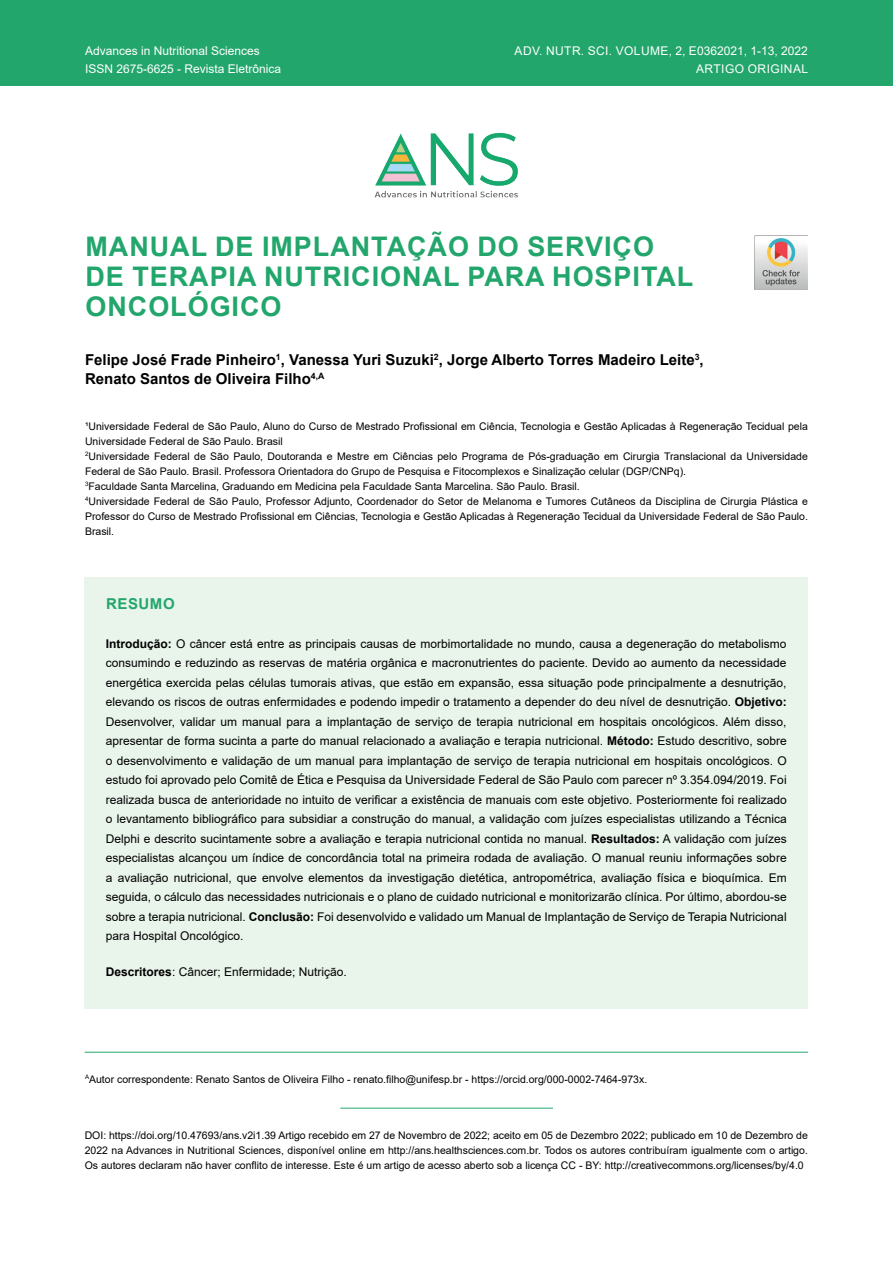
<style>
.page{position:relative;width:893px;height:1263px;background:#fff}
.page>*{position:absolute;margin:0;border:0;box-sizing:border-box;transform-origin:0 0}
.t1{font:700 27px/30px "Arial";letter-spacing:.035em;color:#22a66c}
.t2{font:700 15px/19.5px "Arial";color:#000}
.t3{font:700 15px "Arial";letter-spacing:.035em;color:#22a66c}
.t4{font:12px/19.5px "Arial";color:#000;text-align:justify}
.t5{font:12px/18px "Arial";color:#fff}
.t6{font:12px/18px "Arial";letter-spacing:.035em;color:#fff;text-align:right}
.t7{font:10.5px/15px "Arial";color:#000}
.s1{font-weight:700}
</style>
<div class="page">
<div style="left:0;top:0;width:893px;height:85px;background:#22a66c"></div>
<img style="left:374px;top:133px;width:144px;height:65px">
<div style="left:85px;top:577px;width:723px;height:431px;background:#e9f4eb"></div>
<hr style="left:85px;top:1052px;width:723px;height:1px;background:#22a66c">
<hr style="left:340px;top:1108px;width:213px;height:1px;background:#22a66c">
<img style="left:754px;top:236px;width:53px;height:53px">
<p class="t5" style="left:85px;top:42px;width:198px">Advances in Nutritional Sciences<br>ISSN 2675-6625 - Revista Eletrônica</p>
<p class="t6" style="left:515px;top:42px;width:295px">ADV. NUTR. SCI. VOLUME, 2, E0362021, 1-13, 2022<br>ARTIGO ORIGINAL</p>
<h1 class="t1" style="left:86px;top:232px;width:609px">MANUAL DE IMPLANTAÇÃO DO SERVIÇO<br>DE TERAPIA NUTRICIONAL PARA HOSPITAL<br>ONCOLÓGICO</h1>
<p class="t2" style="left:85px;top:350px;width:620px">Felipe José Frade Pinheiro<sup>1</sup>, Vanessa Yuri Suzuki<sup>2</sup>, Jorge Alberto Torres Madeiro Leite<sup>3</sup>,<br>Renato Santos de Oliveira Filho<sup>4,A</sup></p>
<p class="t7" style="left:85px;top:418px;width:724px">¹Universidade Federal de São Paulo, Aluno do Curso de Mestrado Profissional em Ciência, Tecnologia e Gestão Aplicadas à Regeneração Tecidual pela Universidade Federal de São Paulo. Brasil<br><sup>2</sup>Universidade Federal de São Paulo, Doutoranda e Mestre em Ciências pelo Programa de Pós-graduação em Cirurgia Translacional da Universidade Federal de São Paulo. Brasil. Professora Orientadora do Grupo de Pesquisa e Fitocomplexos e Sinalização celular (DGP/CNPq).<br><sup>3</sup>Faculdade Santa Marcelina, Graduando em Medicina pela Faculdade Santa Marcelina. São Paulo. Brasil.<br><sup>4</sup>Universidade Federal de São Paulo, Professor Adjunto, Coordenador do Setor de Melanoma e Tumores Cutâneos da Disciplina de Cirurgia Plástica e Professor do Curso de Mestrado Profissional em Ciências, Tecnologia e Gestão Aplicadas à Regeneração Tecidual da Universidade Federal de São Paulo.<br>Brasil.</p>
<p class="t3" style="left:106px;top:593px;width:70px">RESUMO</p>
<p class="t4" style="left:106px;top:634px;width:682px"><span class="s1">Introdução:</span> O câncer está entre as principais causas de morbimortalidade no mundo, causa a degeneração do metabolismo consumindo e reduzindo as reservas de matéria orgânica e macronutrientes do paciente. Devido ao aumento da necessidade energética exercida pelas células tumorais ativas, que estão em expansão, essa situação pode principalmente a desnutrição, elevando os riscos de outras enfermidades e podendo impedir o tratamento a depender do deu nível de desnutrição. <span class="s1">Objetivo:<br></span>Desenvolver, validar um manual para a implantação de serviço de terapia nutricional em hospitais oncológicos. Além disso, apresentar de forma sucinta a parte do manual relacionado a avaliação e terapia nutricional. <span class="s1">Método:</span> Estudo descritivo, sobre o desenvolvimento e validação de um manual para implantação de serviço de terapia nutricional em hospitais oncológicos. O estudo foi aprovado pelo Comitê de Ética e Pesquisa da Universidade Federal de São Paulo com parecer nº 3.354.094/2019. Foi realizada busca de anterioridade no intuito de verificar a existência de manuais com este objetivo. Posteriormente foi realizado o levantamento bibliográfico para subsidiar a construção do manual, a validação com juízes especialistas utilizando a Técnica Delphi e descrito sucintamente sobre a avaliação e terapia nutricional contida no manual. <span class="s1">Resultados:</span> A validação com juízes especialistas alcançou um índice de concordância total na primeira rodada de avaliação. O manual reuniu informações sobre a avaliação nutricional, que envolve elementos da investigação dietética, antropométrica, avaliação física e bioquímica. Em seguida, o cálculo das necessidades nutricionais e o plano de cuidado nutricional e monitorizarão clínica. Por último, abordou-se sobre a terapia nutricional. <span class="s1">Conclusão:</span> Foi desenvolvido e validado um Manual de Implantação de Serviço de Terapia Nutricional para Hospital Oncológico.</p>
<p class="t4" style="left:106px;top:962px;width:242px"><span class="s1">Descritores</span>: Câncer; Enfermidade; Nutrição.</p>
<p class="t7" style="left:85px;top:1072px;width:564px"><sup>A</sup>Autor correspondente: Renato Santos de Oliveira Filho - renato.filho@unifesp.br - https://orcid.org/000-0002-7464-973x.</p>
<p class="t7" style="left:85px;top:1127px;width:725px;text-align:justify">DOI: https://doi.org/10.47693/ans.v2i1.39 Artigo recebido em 27 de Novembro de 2022; aceito em 05 de Dezembro 2022; publicado em 10 de Dezembro de 2022 na Advances in Nutritional Sciences, disponível online em http://ans.healthsciences.com.br. Todos os autores contribuíram igualmente com o artigo.<br>Os autores declaram não haver conflito de interesse. Este é um artigo de acesso aberto sob a licença CC - BY: http://creativecommons.org/licenses/by/4.0</p>
</div>
